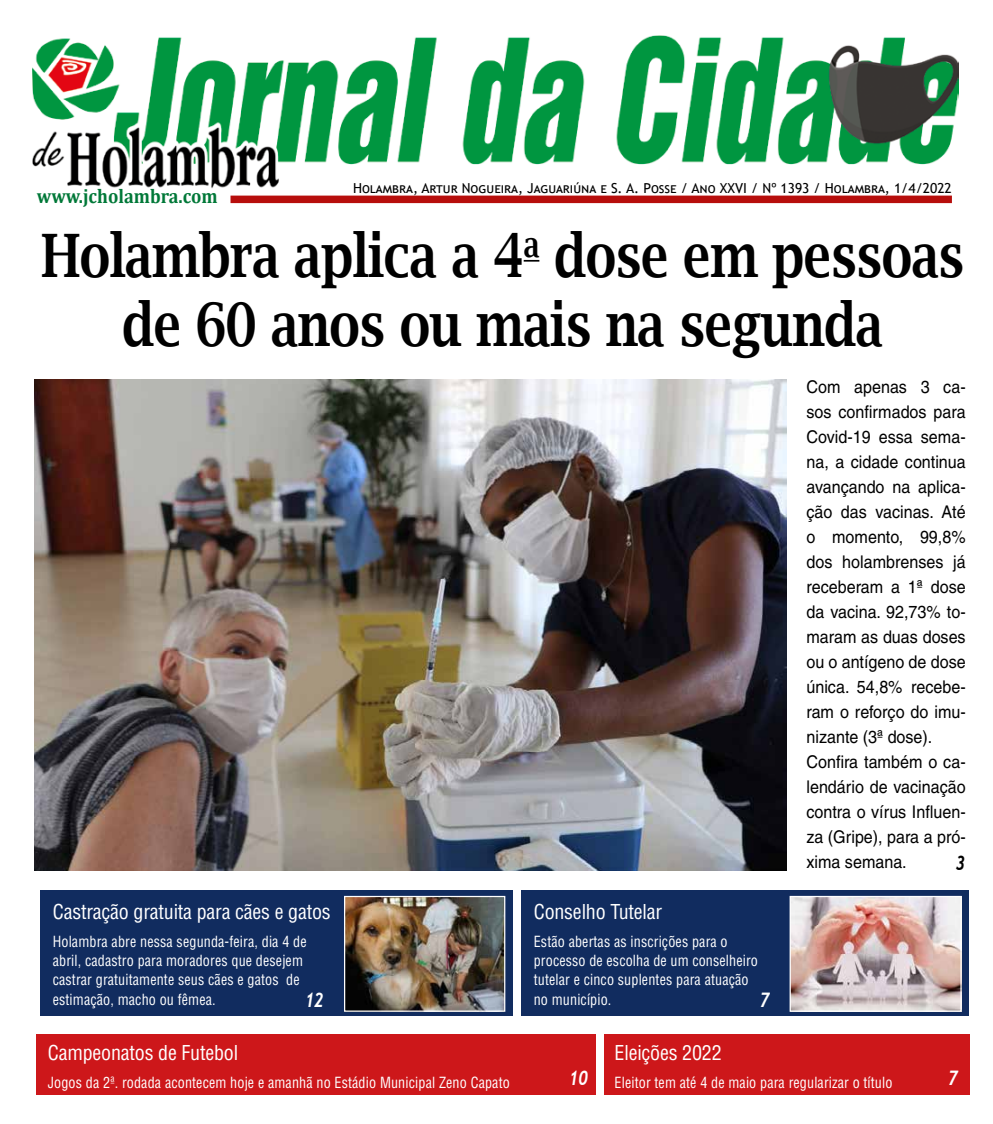
<style>
.page{position:relative;width:993px;height:1124px;background:#fff}
.page>*{position:absolute;margin:0;border:0;box-sizing:border-box;transform-origin:0 0}
.t1{font:600 60px/68.8px "Lucida Bright";letter-spacing:-.01em;color:#000;text-align:center;scale:.82 1}
.t2{font:condensed 20px "Helvetica";letter-spacing:-.01em;color:#fff}
.t3{font:700 20px "Cambria";color:#007838;scale:.91 1}
.t4{font:italic 700 20px "Trebuchet";color:#fff;scale:.8 1}
.t5{font:italic 700 20px "Trebuchet";color:#000;scale:.8 1}
.t6{font:17.5px/25px "Helvetica";color:#000;scale:.92 1}
.t7{font:condensed 15px/19.4px "Helvetica";letter-spacing:.01em;color:#fff;scale:.94 1}
.t8{font:13.75px "Trebuchet MS";color:#000}
</style>
<div class="page">
<img style="left:32px;top:35px;width:926px;height:132px">
<svg style="left:35px;top:138px;width:634px;height:124px"></svg>
<svg style="left:679px;top:138px;width:279px;height:301px"></svg>
<div style="left:604px;top:1033px;width:364px;height:60px;background:#cd171a"></div>
<div style="left:36px;top:1033px;width:559px;height:60px;background:#cd171a"></div>
<div style="left:521px;top:889px;width:447px;height:126px;background:#112c5f"></div>
<div style="left:40px;top:889px;width:473px;height:126px;background:#112c5f"></div>
<img style="left:791px;top:897px;width:168px;height:112px">
<div style="left:789px;top:895px;width:172px;height:116px;border:1px solid #fff"></div>
<img style="left:346px;top:897px;width:157px;height:112px">
<div style="left:344px;top:895px;width:161px;height:116px;border:1px solid #fff"></div>
<img style="left:35px;top:379px;width:750px;height:491px">
<h2 class="t3" style="left:37px;top:182px;width:200px">www.jcholambra.com</h2>
<p class="t8" style="left:353px;top:179px;width:600px">Holambra, Artur Nogueira, Jaguariúna e S. A. Posse / Ano XXVI / Nº 1393 / Holambra, 1/4/2022</p>
<h1 class="t1" style="left:41px;top:221px;width:1127px">Holambra aplica a 4<sup>a</sup> dose em pessoas de 60 anos ou mais na segunda</h1>
<h2 class="t2" style="left:53px;top:898px;width:279px">Castração gratuita para cães e gatos</h2>
<h2 class="t2" style="left:533px;top:898px;width:130px">Conselho Tutelar</h2>
<p class="t7" style="left:53px;top:931px;width:271px">Holambra abre nessa segunda-feira, dia 4 de abril, cadastro para moradores que desejem castrar gratuitamente seus cães e gatos de estimação, macho ou fêmea.</p>
<p class="t7" style="left:533px;top:931px;width:240px">Estão abertas as inscrições para o processo de escolha de um conselheiro tutelar e cinco suplentes para atuação no município.</p>
<h2 class="t4" style="left:305px;top:987px;width:25px">12</h2>
<h2 class="t4" style="left:759px;top:987px;width:13px">7</h2>
<h2 class="t2" style="left:48px;top:1039px;width:192px">Campeonatos de Futebol</h2>
<h2 class="t2" style="left:614px;top:1039px;width:109px">Eleições 2022</h2>
<p class="t6" style="left:806px;top:374px;width:174px">Com apenas 3 ca&shy;sos confirmados para<br>Covid-19 essa sema&shy;na, a cidade continua avançando na aplica&shy;ção das vacinas. Até o momento, 99,8% dos holambrenses já receberam a 1ª dose da vacina. 92,73% to&shy;maram as duas doses ou o antígeno de dose única. 54,8% recebe&shy;ram o reforço do imu&shy;nizante (3ª dose).<br>Confira também o ca&shy;lendário de vacinação contra o vírus Influen&shy;za (Gripe), para a pró&shy;xima semana.</p>
<h2 class="t5" style="left:955px;top:850px;width:13px">3</h2>
<h2 class="t4" style="left:569px;top:1065px;width:25px">10</h2>
<h2 class="t4" style="left:947px;top:1065px;width:13px">7</h2>
<p class="t7" style="left:48px;top:1072px;width:493px">Jogos da 2ª. rodada acontecem hoje e amanhã no Estádio Municipal Zeno Capato</p>
<p class="t7" style="left:614px;top:1072px;width:297px">Eleitor tem até 4 de maio para regularizar o título</p>
</div>
